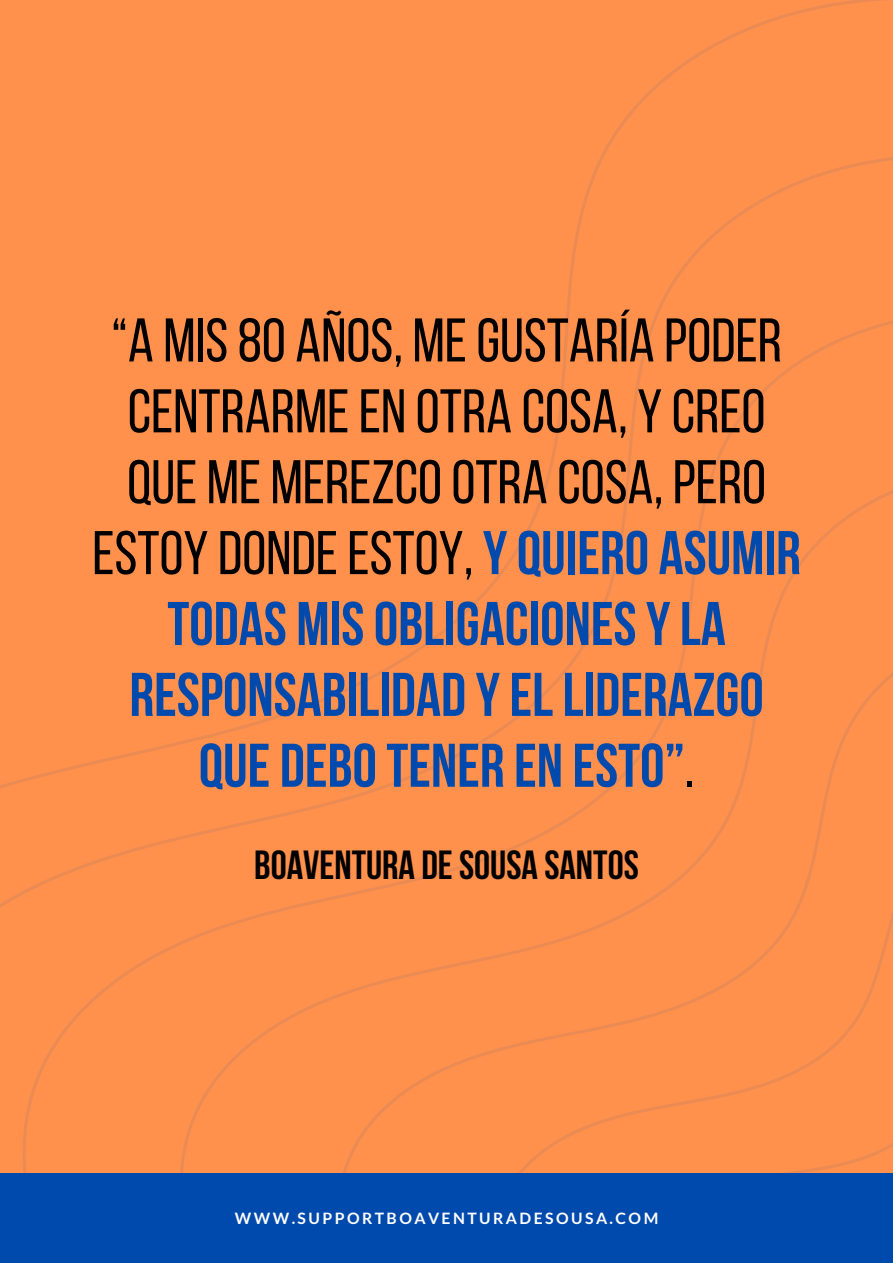
<style>
.page{position:relative;width:893px;height:1263px;background:#fff}
.page>*{position:absolute;margin:0;border:0;box-sizing:border-box;transform-origin:0 0}
.t1{font:61.5px/70.9px "Bebas Neue";color:#000;text-align:center}
.t2{font:700 40.5px "Bebas Neue";color:#000}
.t3{font:700 15.75px "Lato";letter-spacing:.155em;color:#fff}
.s1{font-weight:700;color:#004aad}
</style>
<div class="page">
<div style="left:0;top:0;width:893px;height:146px;background:#ff914d"></div>
<div style="left:0;top:146px;width:893px;height:1028px;background:#ff914d"></div>
<div style="left:7px;top:303px;width:886px;height:871px;background:#ff914d"></div>
<div style="left:171px;top:461px;width:722px;height:713px;background:#ff914d"></div>
<div style="left:329px;top:617px;width:564px;height:557px;background:#ff914d"></div>
<div style="left:486px;top:772px;width:407px;height:402px;background:#ff914d"></div>
<div style="left:633px;top:922px;width:260px;height:252px;background:#ff914d"></div>
<div style="left:0;top:1174px;width:893px;height:89px;background:#004aad"></div>
<p class="t1" style="left:92px;top:311px;width:710px">“A MIS80 AÑOS, MEGUSTARÍA PODER<br>CENTRARMEEN OTRA COSA, Y CREO<br>QUE ME MEREZCOOTRA COSA, PERO<br>ESTOY DONDEESTOY, <span class="s1">Y QUIERO ASUMIR<br>TODAS MISOBLIGACIONESYLA<br>RESPONSABILIDAD YELLIDERAZGO<br>QUE DEBOTENER EN ESTO”</span>.</p>
<h2 class="t2" style="left:254px;top:849px;width:386px">BOAVENTURA DE SOUSA SANTOS</h2>
<h1 class="t3" style="left:235px;top:1209px;width:425px">WWW.SUPPORTBOAVENTURADESOUSA.COM</h1>
</div>
